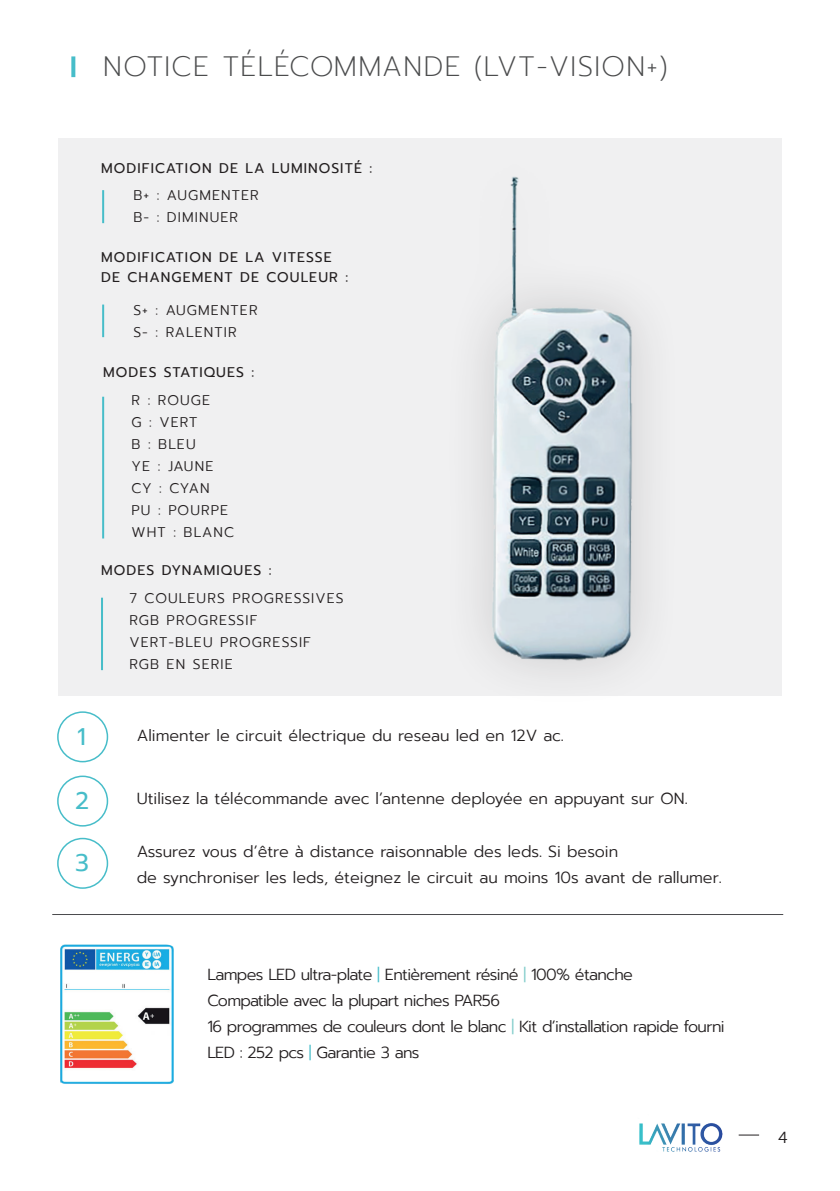
<style>
.page{position:relative;width:840px;height:1191px;background:#fff}
.page>*{position:absolute;margin:0;border:0;box-sizing:border-box;transform-origin:0 0}
.t1{font:200 28px "Prompt";letter-spacing:.05em;color:#4b4c4d}
.t2{font:24px "Prompt";color:#47bdc9}
.t3{font:300 16px/26px "Prompt";letter-spacing:-.015em;color:#231f20}
.t4{font:300 16px/26px "Prompt";letter-spacing:-.04em;color:#231f20}
.t5{font:300 14px/22px "Prompt";letter-spacing:.08em;color:#231f20}
.t6{font:14px/20px "Prompt";letter-spacing:.08em;color:#231f20}
.s1{color:#47bdc9}
.s2{color:#7dcbc9}
</style>
<div class="page">
<img style="left:639px;top:1123px;width:82px;height:29px">
<svg style="left:738px;top:1134px;width:20px;height:1px"></svg>
<div style="left:59px;top:137px;width:722px;height:558px;background:#f0f0f1"></div>
<svg style="left:71px;top:56px;width:4px;height:21px"></svg>
<hr style="left:102px;top:397px;width:2px;height:141px;background:#47bdc9">
<hr style="left:101px;top:597px;width:2px;height:73px;background:#47bdc9">
<div style="left:441px;top:133px;width:242px;height:578px;background:#231f20;opacity:.18"></div>
<img style="left:441px;top:169px;width:242px;height:502px">
<div style="left:57px;top:711px;width:51px;height:51px;border:2px solid #47bdc9;border-radius:50%"></div>
<div style="left:57px;top:775px;width:51px;height:51px;border:2px solid #47bdc9;border-radius:50%"></div>
<div style="left:57px;top:837px;width:51px;height:52px;border:2px solid #47bdc9;border-radius:50%"></div>
<img style="left:61px;top:944px;width:112px;height:140px">
<hr style="left:52px;top:914px;width:730px;height:1px;background:#4a4a4d">
<hr style="left:102px;top:304px;width:2px;height:33px;background:#47bdc9">
<hr style="left:102px;top:190px;width:2px;height:33px;background:#47bdc9">
<h1 class="t1" style="left:103px;top:47px;width:565px">NOTICE TÉLÉCOMMANDE (LVT-VISION+)</h1>
<p class="t6" style="left:101px;top:158px;width:272px">MODIFICATION DE LA LUMINOSITÉ :</p>
<p class="t5" style="left:133px;top:184px;width:127px">B+ : AUGMENTER<br>B- : DIMINUER</p>
<p class="t6" style="left:101px;top:247px;width:248px">MODIFICATION DE LA VITESSE<br>DE CHANGEMENT DE COULEUR :</p>
<p class="t5" style="left:133px;top:299px;width:126px">S+ : AUGMENTER<br>S- : RALENTIR</p>
<p class="t6" style="left:103px;top:362px;width:153px">MODES STATIQUES :</p>
<p class="t5" style="left:131px;top:389px;width:104px">R : ROUGE<br>G : VERT<br>B : BLEU<br>YE : JAUNE<br>CY : CYAN<br>PU : POURPE<br>WHT : BLANC</p>
<p class="t6" style="left:101px;top:560px;width:172px">MODES DYNAMIQUES :</p>
<p class="t5" style="left:129px;top:587px;width:216px">7 COULEURS PROGRESSIVES<br>RGB PROGRESSIF<br>VERT-BLEU PROGRESSIF<br>RGB EN SERIE</p>
<h2 class="t2" style="left:77px;top:719px;width:10px">1</h2>
<h2 class="t2" style="left:75px;top:783px;width:15px">2</h2>
<h2 class="t2" style="left:75px;top:845px;width:15px">3</h2>
<p class="t3" style="left:137px;top:722px;width:428px">Alimenter le circuit électrique du reseau led en 12V ac.</p>
<p class="t3" style="left:137px;top:785px;width:552px">Utilisez la télécommande avec l’antenne deployée en appuyant sur ON.</p>
<p class="t3" style="left:137px;top:839px;width:586px">Assurez vous d’être à distance raisonnable des leds. Si besoin<br>de synchroniser les leds, éteignez le circuit au moins 10s avant de rallumer.</p>
<p class="t4" style="left:207px;top:961px;width:518px">Lampes LED ultra-plate <span class="s1">|</span> Entièrement résiné <span class="s2">|</span> 100% étanche<br>Compatible avec la plupart niches PAR56<br>16 programmes de couleurs dont le blanc <span class="s2">|</span> Kit d’installation rapide fourni LED : 252 pcs <span class="s1">|</span> Garantie 3 ans</p>
<p class="t3" style="left:777px;top:1124px;width:11px">4</p>
</div>
